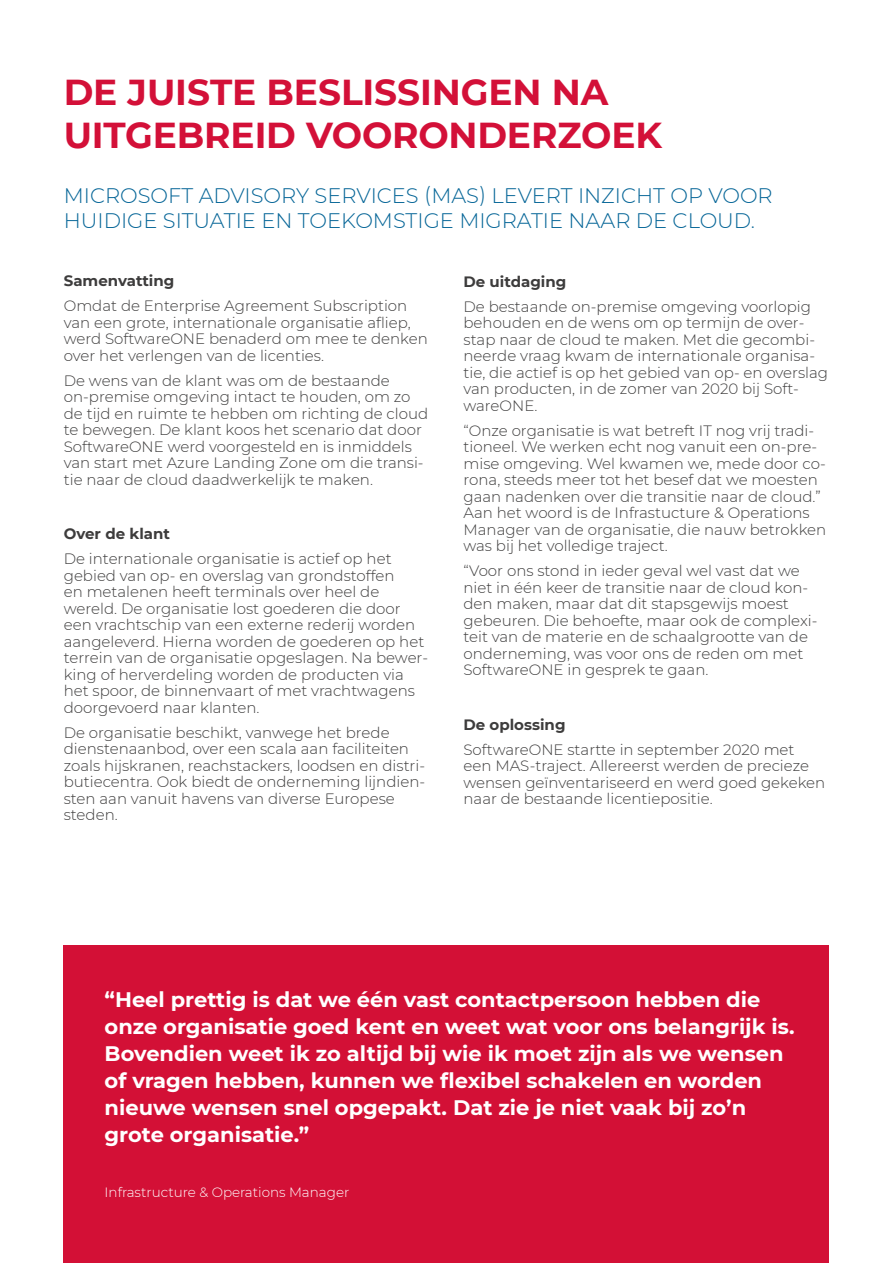
<style>
.page{position:relative;width:893px;height:1263px;background:#fff}
.page>*{position:absolute;margin:0;border:0;box-sizing:border-box;transform-origin:0 0}
.Headline_-_Red__28_3{font:700 36px/43.2px "Montserrat";letter-spacing:-.005em;color:#d31038}
.Quote_-_white__15_18{font:700 21px/27px "Montserrat";color:#fff}
.t1{font:300 21px/25.2px "Montserrat";color:#056597}
.Body_Text__9_11{font:300 15px/16.5px "Montserrat";color:#3d3c3c}
.Body_text_subtitle_b{font:700 15px "Montserrat";color:#3d3c3c}
.Body_Text__9_11-2{font:300 13.5px "Montserrat";color:#fff}
</style>
<div class="page">
<div style="left:64px;top:946px;width:765px;height:317px;background:#d31036"></div>
<p class="Headline_-_Red__28_3" style="left:64px;top:69px;width:600px">DE JUISTE BESLISSINGEN NA<br>UITGEBREID VOORONDERZOEK</p>
<p class="t1" style="left:64px;top:182px;width:710px">MICROSOFT ADVISORY SERVICES (MAS) LEVERT INZICHT OP VOOR<br>HUIDIGE SITUATIE EN TOEKOMSTIGE MIGRATIE NAAR DE CLOUD.</p>
<p class="Body_text_subtitle_b" style="left:64px;top:270px;width:112px">Samenvatting</p>
<p class="Body_Text__9_11" style="left:64px;top:297px;width:366px">Omdat de Enterprise Agreement Subscription van een grote, internationale organisatie afliep, werd SoftwareONE benaderd om mee te denken over het verlengen van de licenties.</p>
<p class="Body_Text__9_11" style="left:64px;top:372px;width:366px">De wens van de klant was om de bestaande on-premise omgeving intact te houden, om zo de tijd en ruimte te hebben om richting de cloud te bewegen. De klant koos het scenario dat door SoftwareONE werd voorgesteld en is inmiddels van start met Azure Landing Zone om die transi&shy;tie naar de cloud daadwerkelijk te maken.</p>
<p class="Body_text_subtitle_b" style="left:64px;top:523px;width:108px">Over de klant</p>
<p class="Body_Text__9_11" style="left:64px;top:550px;width:366px">De internationale organisatie is actief op het gebied van op- en overslag van grondstoffen<br>en metalenen heeft terminals over heel de wereld. De organisatie lost goederen die door een vrachtschip van een externe rederij worden aangeleverd. Hierna worden de goederen op het terrein van de organisatie opgeslagen. Na bewer&shy;king of herverdeling worden de producten via het spoor, de binnenvaart of met vrachtwagens doorgevoerd naar klanten.</p>
<p class="Body_Text__9_11" style="left:64px;top:724px;width:363px">De organisatie beschikt, vanwege het brede dienstenaanbod, over een scala aan faciliteiten zoals hijskranen, reachstackers, loodsen en distri&shy;butiecentra. Ook biedt de onderneming lijndien&shy;sten aan vanuit havens van diverse Europese steden.</p>
<p class="Body_text_subtitle_b" style="left:463px;top:270px;width:104px">De uitdaging</p>
<p class="Body_Text__9_11" style="left:463px;top:297px;width:366px">De bestaande on-premise omgeving voorlopig behouden en de wens om op termijn de over&shy;stap naar de cloud te maken. Met die gecombi&shy;neerde vraag kwam de internationale organisa&shy;tie, die actief is op het gebied van op- en overslag van producten, in de zomer van 2020 bij Soft&shy;wareONE.</p>
<p class="Body_Text__9_11" style="left:463px;top:421px;width:364px">“Onze organisatie is wat betreft IT nog vrij tradi&shy;tioneel. We werken echt nog vanuit een on-pre&shy;mise omgeving. Wel kwamen we, mede door co&shy;rona, steeds meer tot het besef dat we moesten gaan nadenken over die transitie naar de cloud.” Aan het woord is de Infrastucture &amp; Operations Manager van de organisatie, die nauw betrokken was bij het volledige traject.</p>
<p class="Body_Text__9_11" style="left:463px;top:562px;width:355px">“Voor ons stond in ieder geval wel vast dat we niet in één keer de transitie naar de cloud kon&shy;den maken, maar dat dit stapsgewijs moest gebeuren. Die behoefte, maar ook de complexi&shy;teit van de materie en de schaalgrootte van de onderneming, was voor ons de reden om met SoftwareONE in gesprek te gaan.</p>
<p class="Body_text_subtitle_b" style="left:463px;top:713px;width:103px">De oplossing</p>
<p class="Body_Text__9_11" style="left:463px;top:740px;width:363px">SoftwareONE startte in september 2020 met een MAS-traject. Allereerst werden de precieze wensen geïnventariseerd en werd goed gekeken naar de bestaande licentiepositie.</p>
<p class="Quote_-_white__15_18" style="left:105px;top:984px;width:691px">“Heel prettig is dat we één vast contactpersoon hebben die onze organisatie goed kent en weet wat voor ons belangrijk is.<br>Bovendien weet ik zo altijd bij wie ik moet zijn als we wensen of vragen hebben, kunnen we flexibel schakelen en worden nieuwe wensen snel opgepakt. Dat zie je niet vaak bij zo’n grote organisatie.”</p>
<p class="Body_Text__9_11-2" style="left:105px;top:1183px;width:246px">Infrastructure &amp; Operations Manager</p>
</div>
